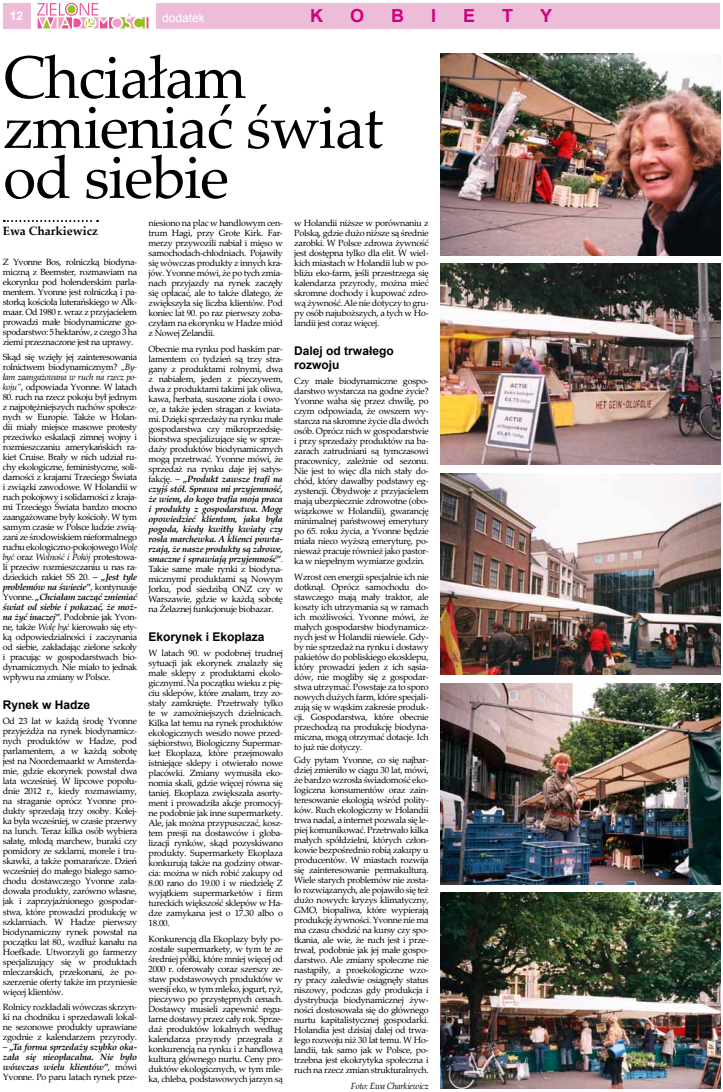
<style>
.page{position:relative;width:723px;height:1092px;background:#fff}
.page>*{position:absolute;margin:0;border:0;box-sizing:border-box;transform-origin:0 0}
.t1{font:60px/50px "Palatino Linotype";letter-spacing:-.02em;color:#000}
.t2{font:700 18px "Arial";color:#cf007f}
.t3{font:700 12px/14px "Arial";color:#000}
.t4{font:700 12px "Palatino Linotype";color:#000}
.t5{font:12px "Arial";color:#fff}
.t6{font:700 12px "Arial";color:#fff}
.t7{font:9px/10px "Palatino Linotype";letter-spacing:-.03em;color:#000;text-align:justify}
.t8{font:italic 700 9px/10px "Palatino Linotype";letter-spacing:-.03em;color:#000;text-align:justify}
.t9{font:italic 9px "Palatino Linotype";letter-spacing:-.03em;color:#000}
.s1{font-style:italic}
.s2{font-weight:700;font-style:italic}
.s3{font-weight:400;font-style:normal}
</style>
<div class="page">
<svg style="left:37px;top:3px;width:112px;height:25px"></svg>
<div style="left:3px;top:3px;width:27px;height:26px;background:#edbcd8"></div>
<div style="left:157px;top:3px;width:563px;height:26px;background:#edbcd8"></div>
<svg style="left:4px;top:220px;width:94px;height:2px"></svg>
<img style="left:441px;top:54px;width:279px;height:201px">
<img style="left:441px;top:263px;width:279px;height:202px">
<img style="left:441px;top:473px;width:279px;height:201px">
<img style="left:441px;top:683px;width:279px;height:201px">
<img style="left:441px;top:892px;width:279px;height:196px">
<h3 class="t6" style="left:10px;top:8px;width:15px">12</h3>
<h3 class="t5" style="left:162px;top:10px;width:44px">dodatek</h3>
<h2 class="t2" style="left:310px;top:4px;width:14px">K</h2>
<h2 class="t2" style="left:350px;top:4px;width:16px">O</h2>
<h2 class="t2" style="left:391px;top:4px;width:14px">B</h2>
<h2 class="t2" style="left:431px;top:4px;width:7px">I</h2>
<h2 class="t2" style="left:463px;top:4px;width:14px">E</h2>
<h2 class="t2" style="left:502px;top:4px;width:12px">T</h2>
<h2 class="t2" style="left:540px;top:4px;width:14px">Y</h2>
<h1 class="t1" style="left:3px;top:50px;width:382px">Chciałam zmieniać świat od siebie</h1>
<h3 class="t4" style="left:3px;top:222px;width:97px">Ewa Charkiewicz</h3>
<p class="t7" style="left:3px;top:256px;width:136px">Z Yvonne Bos, rolniczką biodyna&shy;miczną z Beemster, rozmawiam na ekorynku pod holenderskim parla&shy;mentem. Yvonne jest rolniczką i pa&shy;storką kościoła luterańskiego w Alk&shy;maar. Od 1980 r. wraz z przyjacielem prowadzi małe biodynamiczne go&shy;spodarstwo: 5 hektarów, z czego 3 ha ziemi przeznaczone jest na uprawy.</p>
<p class="t7" style="left:3px;top:352px;width:136px">Skąd się wzięły jej zainteresowania rolnictwem biodynamicznym? <span class="s1">„By&shy;łam zaangażowana w ruch na rzecz po&shy;koju”</span>, odpowiada Yvonne. W latach</p>
<p class="t7" style="left:3px;top:392px;width:136px">80. ruch na rzecz pokoju był jednym z najpotężniejszych ruchów społecz&shy;nych w Europie. Także w Holan&shy;dii miały miejsce masowe protesty przeciwko eskalacji zimnej wojny i rozmieszczaniu amerykańskich ra&shy;kiet Cruise. Brały w nich udział ru&shy;chy ekologiczne, feministyczne, soli&shy;darności z krajami Trzeciego Świata i związki zawodowe. W Holandii w ruch pokojowy i solidarności z kraja&shy;mi Trzeciego Świata bardzo mocno zaangażowane były kościoły. W tym samym czasie w Polsce ludzie zwią&shy;zani ze środowiskiem nieformalnego ruchu ekologiczno-pokojowego <span class="s1">Wolę być</span> oraz <span class="s1">Wolność i Pokój</span> protestowa&shy;li przeciw rozmieszczaniu u nas ra&shy;dzieckich rakiet SS 20. – <span class="s2">„Jest tyle problemów na świecie”</span>, kontynuuje Yvonne. <span class="s2">„Chciałam zacząć zmieniać świat od siebie i pokazać, że moż&shy;na żyć inaczej”</span>. Podobnie jak Yvon&shy;ne, także <span class="s1">Wolę być</span> kierowało się ety&shy;ką odpowiedzialności i zaczynania od siebie, zakładając zielone szkoły i pracując w gospodarstwach bio&shy;dynamicznych. Nie miało to jednak wpływu na zmiany w Polsce.</p>
<h3 class="t3" style="left:3px;top:697px;width:89px">Rynek w Hadze</h3>
<p class="t7" style="left:3px;top:716px;width:136px">Od 23 lat w każdą środę Yvonne przyjeżdża na rynek biodynamicz&shy;nych produktów w Hadze, pod parlamentem, a w każdą sobotę jest na Noordemaarkt w Amsterda&shy;mie, gdzie ekorynek powstał dwa lata wcześniej. W lipcowe popołu&shy;dnie 2012 r., kiedy rozmawiamy, na straganie oprócz Yvonne pro&shy;dukty sprzedają trzy osoby. Kolej&shy;ka była wcześniej, w czasie przerwy na lunch. Teraz kilka osób wybiera sałatę, młodą marchew, buraki czy pomidory ze szklarni, morele i tru&shy;skawki, a także pomarańcze. Dzień wcześniej do małego białego samo&shy;chodu dostawczego Yvonne zała&shy;dowała produkty, zarówno własne, jak i zaprzyjaźnionego gospodar&shy;stwa, które prowadzi produkcję w szklarniach. W Hadze pierwszy biodynamiczny rynek powstał na początku lat 80., wzdłuż kanału na Hoefkade. Utworzyli go farmerzy specjalizujący się w produktach mleczarskich, przekonani, że po&shy;szerzenie oferty także im przyniesie więcej klientów.</p>
<p class="t7" style="left:3px;top:1001px;width:136px">Rolnicy rozkładali wówczas skrzyn&shy;ki na chodniku i sprzedawali lokal&shy;ne sezonowe produkty uprawiane zgodnie z kalendarzem przyrody.</p>
<p class="t8" style="left:3px;top:1041px;width:136px"><span class="s3">–</span> „Ta forma sprzedaży szybko oka&shy;zała się nieopłacalna. Nie było wówczas wielu klientów”<span class="s3">, mówi Yvonne. Po paru latach rynek prze-</span></p>
<p class="t7" style="left:149px;top:218px;width:136px">niesiono na plac w handlowym cen&shy;trum Hagi, przy Grote Kirk. Far&shy;merzy przywozili nabiał i mięso w samochodach-chłodniach. Pojawiły się wówczas produkty z innych kra&shy;jów. Yvonne mówi, że po tych zmia&shy;nach przyjazdy na rynek zaczęły się opłacać, ale to także dlatego, że zwiększyła się liczba klientów. Pod koniec lat 90. po raz pierwszy zoba&shy;czyłam na ekorynku w Hadze miód z Nowej Zelandii.</p>
<p class="t7" style="left:149px;top:343px;width:136px">Obecnie ma rynku pod haskim par&shy;lamentem co tydzień są trzy stra&shy;gany z produktami rolnymi, dwa z nabiałem, jeden z pieczywem, dwa z produktami takimi jak oliwa, kawa, herbata, suszone zioła i owo&shy;ce, a także jeden stragan z kwiata&shy;mi. Dzięki sprzedaży na rynku małe gospodarstwa czy mikroprzedsię&shy;biorstwa specjalizujące się w sprze&shy;daży produktów biodynamicznych mogą przetrwać. Yvonne mówi, że sprzedaż na rynku daje jej satys&shy;fakcję. – <span class="s2">„Produkt zawsze trafi na czyjś stół. Sprawa mi przyjemność, że wiem, do kogo trafia moja praca i produkty z gospodarstwa. Mogę opowiedzieć klientom, jaka była pogoda, kiedy kwitły kwiaty czy rosła marchewka. A klienci powta&shy;rzają, że nasze produkty są zdrowe, smaczne i sprawiają przyjemność”</span>.<br>Takie same małe rynki z biodyna&shy;micznymi produktami są Nowym Jorku, pod siedzibą ONZ czy w Warszawie, gdzie w każdą sobotę na Żelaznej funkcjonuje biobazar.</p>
<h3 class="t3" style="left:149px;top:629px;width:118px">Ekorynek i Ekoplaza</h3>
<p class="t7" style="left:149px;top:647px;width:136px">W latach 90. w podobnej trudnej sytuacji jak ekorynek znalazły się małe sklepy z produktami ekolo&shy;gicznymi. Na początku wieku z pię&shy;ciu sklepów, które znałam, trzy zo&shy;stały zamknięte. Przetrwały tylko te w zamożniejszych dzielnicach.<br>Kilka lat temu na rynek produktów ekologicznych weszło nowe przed&shy;siębiorstwo, Biologiczny Supermar&shy;ket Ekoplaza, które przejmowało istniejące sklepy i otwierało nowe placówki. Zmiany wymusiła eko&shy;nomia skali, gdzie więcej równa się taniej. Ekoplaza zwiększała asorty&shy;ment i prowadziła akcje promocyj&shy;ne podobnie jak inne supermarkety.<br>Ale, jak można przypuszczać, kosz&shy;tem presji na dostawców i globa&shy;lizacji rynków, skąd pozyskiwano produkty. Supermarkety Ekoplaza konkurują także na godziny otwar&shy;cia: można w nich robić zakupy od 8.00 rano do 19.00 i w niedzielę Z wyjątkiem supermarketów i firm tureckich większość sklepów w Ha&shy;dze zamykana jest o 17.30 albo o 18.00.</p>
<p class="t7" style="left:149px;top:933px;width:136px">Konkurencją dla Ekoplazy były po&shy;zostałe supermarkety, w tym te ze średniej półki, które mniej więcej od 2000 r. oferowały coraz szerszy ze&shy;staw podstawowych produktów w wersji eko, w tym mleko, jogurt, ryż, pieczywo po przystępnych cenach.<br>Dostawcy musieli zapewnić regu&shy;larne dostawy przez cały rok. Sprze&shy;daż produktów lokalnych według kalendarza przyrody przegrała z konkurencją na rynku i z handlową kulturą głównego nurtu. Ceny pro&shy;duktów ekologicznych, w tym mle&shy;ka, chleba, podstawowych jarzyn są</p>
<p class="t7" style="left:294px;top:218px;width:136px">w Holandii niższe w porównaniu z Polską, gdzie dużo niższe są średnie zarobki. W Polsce zdrowa żywność jest dostępna tylko dla elit. W wiel&shy;kich miastach w Holandii lub w po&shy;bliżu eko-farm, jeśli przestrzega się kalendarza przyrody, można mieć skromne dochody i kupować zdro&shy;wą żywność. Ale nie dotyczy to gru&shy;py osób najuboższych, a tych w Ho&shy;landii jest coraz więcej.</p>
<h3 class="t3" style="left:294px;top:344px;width:101px">Dalej od trwałego rozwoju</h3>
<p class="t7" style="left:294px;top:376px;width:136px">Czy małe biodynamiczne gospo&shy;darstwo wystarcza na godne życie?<br>Yvonne waha się przez chwilę, po czym odpowiada, że owszem wy&shy;starcza na skromne życie dla dwóch osób. Oprócz nich w gospodarstwie i przy sprzedaży produktów na ba&shy;zarach zatrudniani są tymczasowi pracownicy, zależnie od sezonu.<br>Nie jest to więc dla nich stały do&shy;chód, który dawałby podstawy eg&shy;zystencji. Obydwoje z przyjacielem mają ubezpiecznie zdrowotne (obo&shy;wiązkowe w Holandii), gwarancję minimalnej państwowej emerytury po 65. roku życia, a Yvonne będzie miała nieco wyższą emeryturę, po&shy;nieważ pracuje również jako pastor&shy;ka w niepełnym wymiarze godzin.</p>
<p class="t7" style="left:294px;top:571px;width:136px">Wzrost cen energii specjalnie ich nie dotknął. Oprócz samochodu do&shy;stawczego mają mały traktor, ale koszty ich utrzymania są w ramach ich możliwości. Yvonne mówi, że małych gospodarstw biodynamicz&shy;nych jest w Holandii niewiele. Gdy&shy;by nie sprzedaż na rynku i dostawy pakietów do pobliskiego ekosklepu, który prowadzi jeden z ich sąsia&shy;dów, nie mogliby się z gospodar&shy;stwa utrzymać. Powstaje za to sporo nowych dużych farm, które specjali&shy;zują się w wąskim zakresie produk&shy;cji. Gospodarstwa, które obecnie przechodzą na produkcję biodyna&shy;miczna, mogą otrzymać dotacje. Ich to już nie dotyczy.</p>
<p class="t7" style="left:294px;top:754px;width:136px">Gdy pytam Yvonne, co się najbar&shy;dziej zmieniło w ciągu 30 lat, mówi, że bardzo wzrosła świadomość eko&shy;logiczna konsumentów oraz zain&shy;teresowanie ekologią wśród polity&shy;ków. Ruch ekologiczny w Holandii trwa nadal, a internet pozwala się le&shy;piej komunikować. Przetrwało kilka małych spółdzielni, których człon&shy;kowie bezpośrednio robią zakupy u producentów. W miastach rozwija się zainteresowanie permakulturą.<br>Wiele starych problemów nie zosta&shy;ło rozwiązanych, ale pojawiło się też dużo nowych: kryzys klimatyczny, GMO, biopaliwa, które wypierają produkcję żywności. Yvonne nie ma ma czasu chodzić na kursy czy spo&shy;tkania, ale wie, że ruch jest i prze&shy;trwał, podobnie jak jej małe gospo&shy;darstwo. Ale zmiany społeczne nie nastąpiły, a proekologiczne wzo&shy;ry pracy zaledwie osiągnęły status niszowy, podczas gdy produkcja i dystrybucja biodynamicznej żyw&shy;ności dostosowała się do głównego nurtu kapitalistycznej gospodarki.<br>Holandia jest dzisiaj dalej od trwa&shy;łego rozwoju niż 30 lat temu. W Ho&shy;landii, tak samo jak w Polsce, po&shy;trzebna jest ekokrytyka społeczna i ruch na rzecz zmian strukturalnych.</p>
<p class="t9" style="left:351px;top:1079px;width:79px">Foto: Ewa Charkiewicz</p>
</div>
